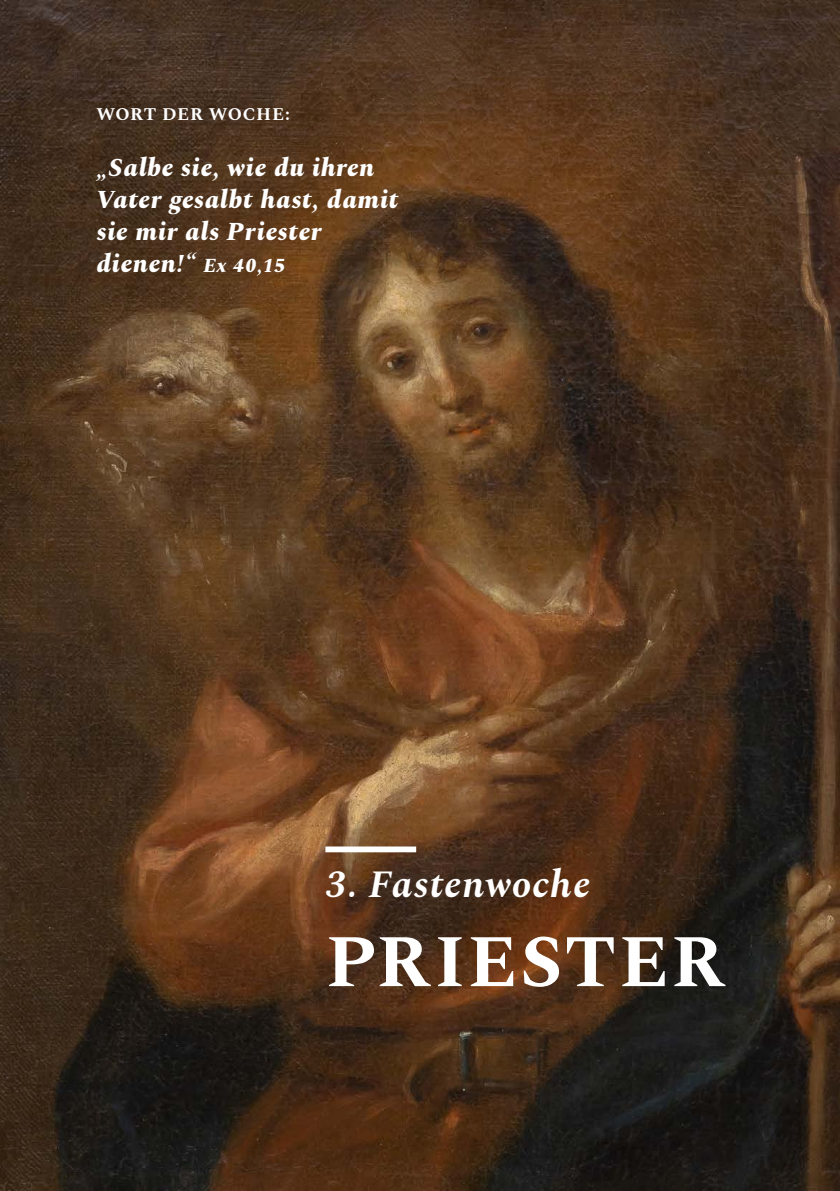
<style>
.page{position:relative;width:840px;height:1191px;background:#fff}
.page>*{position:absolute;margin:0;border:0;box-sizing:border-box;transform-origin:0 0}
.t1{font:700 74px "Spectral";letter-spacing:.03em;color:#fff}
.t2{font:italic 700 38.8px "Spectral";letter-spacing:.025em;color:#fff}
.t3{font:italic 800 26px/32px "Spectral";letter-spacing:.025em;color:#fff}
.t4{font:700 18px "Spectral";letter-spacing:.03em;color:#fff}
.s1{font-size:20px}
</style>
<div class="page">
<img style="left:0;top:0;width:839px;height:1191px">
<div style="left:325px;top:846px;width:91px;height:6px;background:#fff"></div>
<p class="t4" style="left:96px;top:101px;width:195px">WORT DER WOCHE:</p>
<p class="t3" style="left:96px;top:150px;width:303px">„Salbe sie, wie du ihren<br>Vater gesalbt hast, damit sie mir als Priester dienen!“ <span class="s1">Ex 40,15</span></p>
<h2 class="t2" style="left:325px;top:856px;width:266px">3. Fastenwoche</h2>
<h1 class="t1" style="left:325px;top:908px;width:400px">PRIESTER</h1>
</div>
